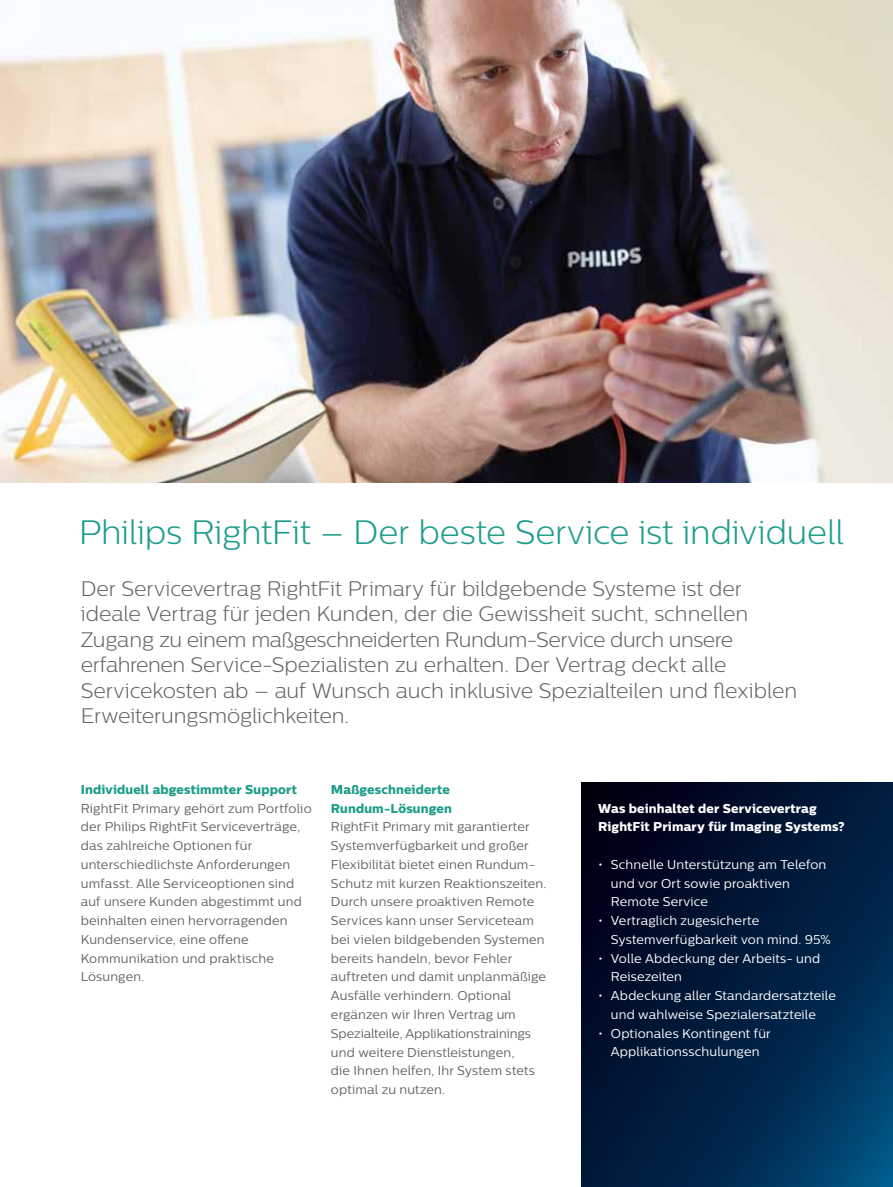
<style>
.page{position:relative;width:893px;height:1187px;background:#fff}
.page>*{position:absolute;margin:0;border:0;box-sizing:border-box;transform-origin:0 0}
.t1{font:300 33.75px "Centrale Sans";letter-spacing:-.01em;color:#1e9d8b}
.t2{font:300 21px/25.5px "Centrale Sans";letter-spacing:-.005em;color:#636466}
.t3{font:12.75px/18.8px "Centrale Sans";letter-spacing:.01em;color:#636466}
.t4{font:12.75px/18.8px "Centrale Sans";letter-spacing:.01em;color:#fff}
.t5{font:12.75px/18.8px "Centrale Sans X Bold";letter-spacing:.01em;color:#fff}
.t6{font:12.75px/18.8px "Centrale Sans X Bold";letter-spacing:.01em;color:#1e9d8b}
</style>
<div class="page">
<img style="left:0;top:0;width:893px;height:482px">
<svg style="left:581px;top:782px;width:312px;height:404px;background:#001c3d"></svg>
<h1 class="t1" style="left:79px;top:512px;width:767px">Philips RightFit – Der beste Service ist individuell</h1>
<p class="t2" style="left:81px;top:575px;width:718px">Der Servicevertrag RightFit Primary für bildgebende Systeme ist der ideale Vertrag für jeden Kunden, der die Gewissheit sucht, schnellen Zugang zu einem maßgeschneiderten Rundum-Service durch unsere erfahrenen Service-Spezialisten zu erhalten. Der Vertrag deckt alle Servicekosten ab – auf Wunsch auch inklusive Spezialteilen und flexiblen Erweiterungsmöglichkeiten.</p>
<p class="t6" style="left:81px;top:779px;width:218px">Individuell abgestimmter Support</p>
<p class="t3" style="left:81px;top:798px;width:232px">RightFit Primary gehört zum Portfolio der Philips RightFit Serviceverträge, das zahlreiche Optionen für unterschiedlichste Anforderungen umfasst. Alle Serviceoptionen sind auf unsere Kunden abgestimmt und beinhalten einen hervorragenden<br>Kundenservice, eine offene<br>Kommunikation und praktische<br>Lösungen.</p>
<p class="t6" style="left:331px;top:779px;width:122px">Maßgeschneiderte<br>Rundum-Lösungen</p>
<p class="t3" style="left:331px;top:817px;width:217px">RightFit Primary mit garantierter<br>Systemverfügbarkeit und großer<br>Flexibilität bietet einen Rundum-<br>Schutz mit kurzen Reaktionszeiten.<br>Durch unsere proaktiven Remote<br>Services kann unser Serviceteam bei vielen bildgebenden Systemen bereits handeln, bevor Fehler auftreten und damit unplanmäßige<br>Ausfälle verhindern. Optional ergänzen wir Ihren Vertrag um<br>Spezialteile, Applikationstrainings und weitere Dienstleistungen,<br>die Ihnen helfen, Ihr System stets optimal zu nutzen.</p>
<p class="t5" style="left:598px;top:798px;width:248px">Was beinhaltet der Servicevertrag<br>RightFit Primary für Imaging Systems?</p>
<p class="t4" style="left:611px;top:854px;width:217px;text-indent:-13px">• Schnelle Unterstützung am Telefon und vor Ort sowie proaktiven<br>Remote Service</p>
<p class="t4" style="left:611px;top:911px;width:221px;text-indent:-13px">• Vertraglich zugesicherte<br>Systemverfügbarkeit von mind. 95%</p>
<p class="t4" style="left:611px;top:948px;width:211px;text-indent:-13px">• Volle Abdeckung der Arbeits- und<br>Reisezeiten</p>
<p class="t4" style="left:598px;top:986px;width:239px;text-align:center">• Abdeckung aller Standardersatzteile und wahlweise Spezialersatzteile</p>
<p class="t4" style="left:598px;top:1023px;width:174px;text-align:center">• Optionales Kontingent für<br>Applikationsschulungen</p>
</div>
